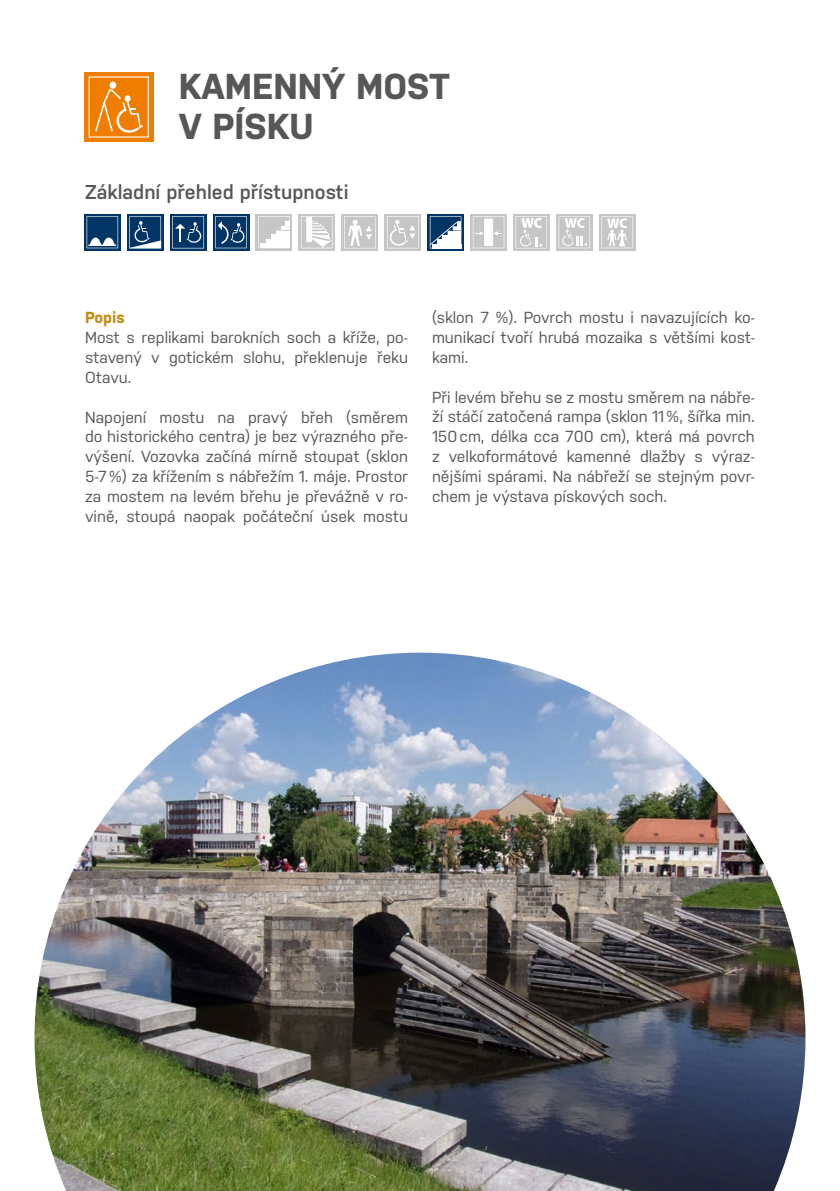
<style>
.page{position:relative;width:840px;height:1191px;background:#fff}
.page>*{position:absolute;margin:0;border:0;box-sizing:border-box;transform-origin:0 0}
.t1{font:700 36px/40px "Nudista";color:#575756}
.t2{font:600 20px "Nudista";color:#575756}
.t3{font:16px/19.8px "Nudista";color:#575756;text-align:justify}
.t4{font:700 16px "Nudista";color:#c38d18}
</style>
<div class="page">
<img style="left:34px;top:652px;width:771px;height:539px">
<div style="left:84px;top:72px;width:69px;height:69px;background:#ef7d00"></div>
<svg style="left:89px;top:76px;width:60px;height:62px"></svg>
<svg style="left:84px;top:214px;width:37px;height:37px"></svg>
<svg style="left:87px;top:216px;width:31px;height:32px"></svg>
<svg style="left:127px;top:214px;width:36px;height:37px"></svg>
<svg style="left:129px;top:216px;width:32px;height:32px"></svg>
<svg style="left:170px;top:214px;width:36px;height:37px"></svg>
<svg style="left:213px;top:214px;width:36px;height:37px"></svg>
<svg style="left:215px;top:216px;width:32px;height:32px"></svg>
<svg style="left:255px;top:214px;width:37px;height:37px"></svg>
<svg style="left:258px;top:216px;width:31px;height:32px"></svg>
<svg style="left:298px;top:214px;width:37px;height:37px"></svg>
<svg style="left:300px;top:216px;width:32px;height:32px"></svg>
<svg style="left:341px;top:214px;width:37px;height:37px"></svg>
<svg style="left:344px;top:216px;width:31px;height:32px"></svg>
<svg style="left:384px;top:214px;width:37px;height:37px"></svg>
<svg style="left:387px;top:216px;width:31px;height:32px"></svg>
<svg style="left:427px;top:214px;width:37px;height:37px"></svg>
<div style="left:470px;top:214px;width:36px;height:37px;background:linear-gradient(to right,#d3d3d3,#d8d8d8)"></div>
<svg style="left:472px;top:216px;width:32px;height:32px"></svg>
<svg style="left:513px;top:214px;width:36px;height:37px"></svg>
<svg style="left:515px;top:216px;width:32px;height:32px"></svg>
<svg style="left:556px;top:214px;width:36px;height:37px"></svg>
<svg style="left:558px;top:216px;width:31px;height:32px"></svg>
<svg style="left:599px;top:214px;width:36px;height:37px"></svg>
<h1 class="t1" style="left:179px;top:63px;width:272px">KAMENNÝ MOST<br>V PÍSKU</h1>
<p class="t2" style="left:85px;top:177px;width:265px">Základní přehled přístupnosti</p>
<p class="t4" style="left:85px;top:306px;width:41px">Popis</p>
<p class="t3" style="left:85px;top:326px;width:324px">Most s replikami barokních soch a kříže, po&shy;stavený v gotickém slohu, překlenuje řeku Otavu.</p>
<p class="t3" style="left:85px;top:406px;width:324px">Napojení mostu na pravý břeh (směrem do historického centra) je bez výrazného pře&shy;výšení. Vozovka začíná mírně stoupat (sklon 5-7%) za křížením s nábřežím 1. máje. Prostor za mostem na levém břehu je převážně v ro&shy;vině, stoupá naopak počáteční úsek mostu</p>
<p class="t3" style="left:432px;top:306px;width:324px">(sklon 7 %). Povrch mostu i navazujících ko&shy;munikací tvoří hrubá mozaika s většími kost&shy;kami.</p>
<p class="t3" style="left:432px;top:386px;width:324px">Při levém břehu se z mostu směrem na nábře&shy;ží stáčí zatočená rampa (sklon 11%, šířka min.<br>150cm, délka cca 700 cm), která má povrch z velkoformátové kamenné dlažby s výraz&shy;nějšími spárami. Na nábřeží se stejným povr&shy;chem je výstava pískových soch.</p>
</div>
